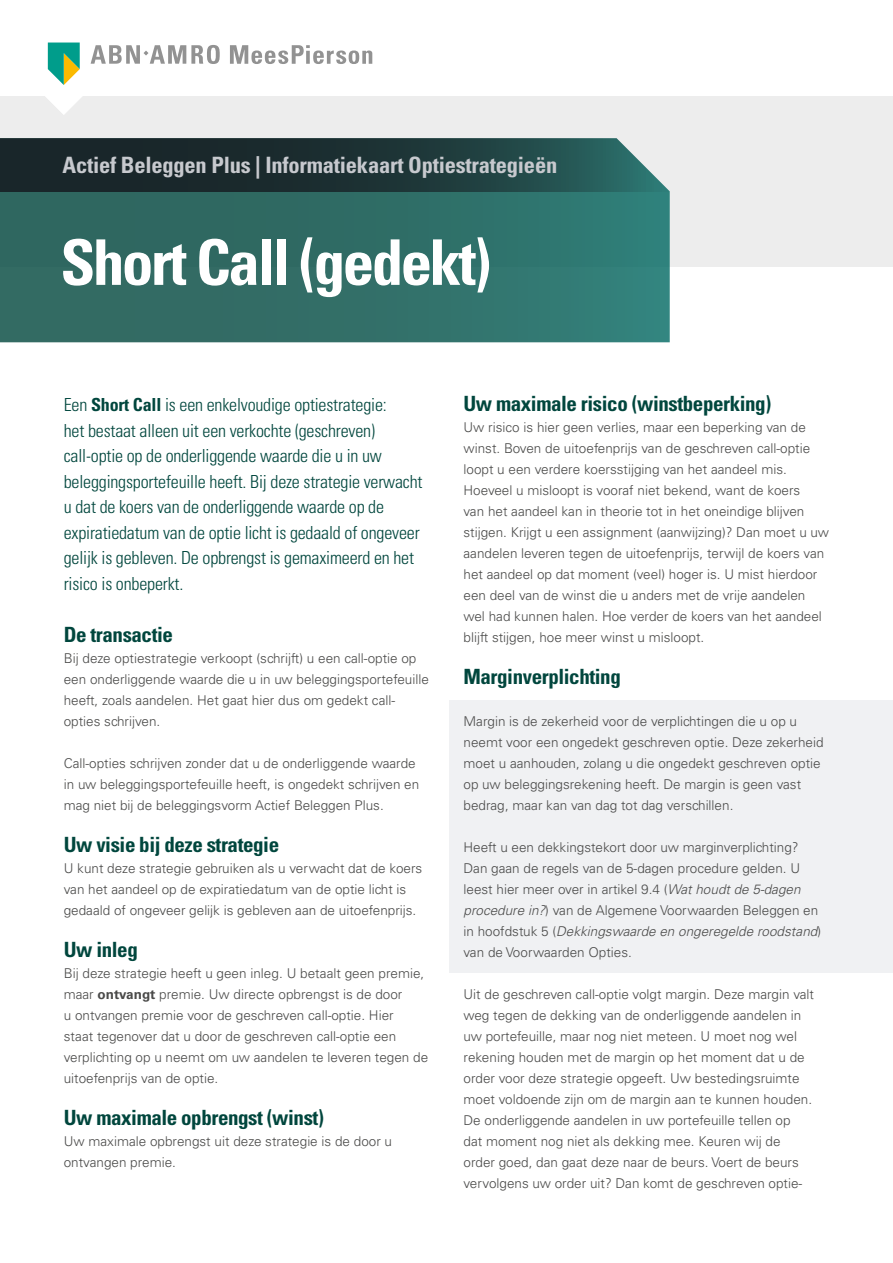
<style>
.page{position:relative;width:893px;height:1263px;background:#fff}
.page>*{position:absolute;margin:0;border:0;box-sizing:border-box;transform-origin:0 0}
.t1{font:700 condensed 63px "Univers LT Std";letter-spacing:-.04em;color:#fff}
.t2{font:700 condensed 22.5px "Univers LT Std";letter-spacing:-.01em;color:#c7c9ce}
.t3{font:700 condensed 21px "Univers LT Std";letter-spacing:-.02em;color:#00463d}
.t4{font:300 condensed 18px/25.5px "Univers LT Std";letter-spacing:-.01em;color:#00463d}
.t5{font:300 13.5px/21px "Univers LT Std";color:#4a4a49}
.s1{font-weight:700}
.s2{font-style:italic}
</style>
<div class="page">
<div style="left:0;top:64px;width:893px;height:203px;background:#ededed"></div>
<svg style="left:0;top:191px;width:670px;height:151px;background:#306f68"></svg>
<svg style="left:0;top:138px;width:670px;height:53px;background:#263e40"></svg>
<div style="left:0;top:0;width:893px;height:96px;background:#fff"></div>
<svg style="left:45px;top:43px;width:175px;height:72px"></svg>
<svg style="left:230px;top:45px;width:142px;height:19px"></svg>
<div style="left:449px;top:701px;width:444px;height:272px;background:#f0f1f3"></div>
<h2 class="t2" style="left:63px;top:151px;width:496px">Actief Beleggen Plus | Informatiekaart Optiestrategieën</h2>
<h1 class="t1" style="left:60px;top:224px;width:432px">Short Call (gedekt)</h1>
<p class="t4" style="left:64px;top:392px;width:360px">Een <span class="s1">Short Call</span> is een enkelvoudige optiestrategie:<br>het bestaat alleen uit een verkochte (geschreven) call-optie op de onderliggende waarde die u in uw beleggingsportefeuille heeft. Bij deze strategie verwacht u dat de koers van de onderliggende waarde op de expiratiedatum van de optie licht is gedaald of ongeveer gelijk is gebleven. De opbrengst is gemaximeerd en het risico is onbeperkt.</p>
<h3 class="t3" style="left:64px;top:622px;width:111px">De transactie</h3>
<p class="t5" style="left:64px;top:648px;width:367px">Bij deze optiestrategie verkoopt (schrijft) u een call-optie op een onderliggende waarde die u in uw beleggingsportefeuille heeft, zoals aandelen. Het gaat hier dus om gedekt call&shy;opties schrijven.</p>
<p class="t5" style="left:64px;top:753px;width:357px">Call-opties schrijven zonder dat u de onderliggende waarde in uw beleggingsportefeuille heeft, is ongedekt schrijven en mag niet bij de beleggingsvorm Actief Beleggen Plus.</p>
<h3 class="t3" style="left:64px;top:832px;width:217px">Uw visie bij deze strategie</h3>
<p class="t5" style="left:64px;top:858px;width:360px">U kunt deze strategie gebruiken als u verwacht dat de koers van het aandeel op de expiratiedatum van de optie licht is gedaald of ongeveer gelijk is gebleven aan de uitoefenprijs.</p>
<h3 class="t3" style="left:64px;top:937px;width:76px">Uw inleg</h3>
<p class="t5" style="left:64px;top:963px;width:366px">Bij deze strategie heeft u geen inleg. U betaalt geen premie, maar <span class="s1">ontvangt</span> premie. Uw directe opbrengst is de door<br>u ontvangen premie voor de geschreven call-optie. Hier<br>staat tegenover dat u door de geschreven call-optie een verplichting op u neemt om uw aandelen te leveren tegen de uitoefenprijs van de optie.</p>
<h3 class="t3" style="left:64px;top:1105px;width:262px">Uw maximale opbrengst (winst)</h3>
<p class="t5" style="left:64px;top:1131px;width:330px">Uw maximale opbrengst uit deze strategie is de door u ontvangen premie.</p>
<h3 class="t3" style="left:463px;top:391px;width:309px">Uw maximale risico (winstbeperking)</h3>
<p class="t5" style="left:463px;top:417px;width:367px">Uw risico is hier geen verlies, maar een beperking van de winst. Boven de uitoefenprijs van de geschreven call-optie loopt u een verdere koersstijging van het aandeel mis.<br>Hoeveel u misloopt is vooraf niet bekend, want de koers<br>van het aandeel kan in theorie tot in het oneindige blijven stijgen. Krijgt u een assignment (aanwijzing)? Dan moet u uw aandelen leveren tegen de uitoefenprijs, terwijl de koers van het aandeel op dat moment (veel) hoger is. U mist hierdoor een deel van de winst die u anders met de vrije aandelen wel had kunnen halen. Hoe verder de koers van het aandeel blijft stijgen, hoe meer winst u misloopt.</p>
<h3 class="t3" style="left:463px;top:664px;width:159px">Marginverplichting</h3>
<p class="t5" style="left:463px;top:711px;width:362px">Margin is de zekerheid voor de verplichtingen die u op u neemt voor een ongedekt geschreven optie. Deze zekerheid moet u aanhouden, zolang u die ongedekt geschreven optie op uw beleggingsrekening heeft. De margin is geen vast bedrag, maar kan van dag tot dag verschillen.</p>
<p class="t5" style="left:463px;top:837px;width:359px">Heeft u een dekkingstekort door uw marginverplichting?<br>Dan gaan de regels van de 5-dagen procedure gelden. U leest hier meer over in artikel 9.4 (<span class="s2">Wat houdt de 5-dagen procedure in?</span>) van de Algemene Voorwaarden Beleggen en in hoofdstuk 5 (<span class="s2">Dekkingswaarde en ongeregelde roodstand</span>) van de Voorwaarden Opties.</p>
<p class="t5" style="left:463px;top:984px;width:352px">Uit de geschreven call-optie volgt margin. Deze margin valt weg tegen de dekking van de onderliggende aandelen in uw portefeuille, maar nog niet meteen. U moet nog wel rekening houden met de margin op het moment dat u de order voor deze strategie opgeeft. Uw bestedingsruimte moet voldoende zijn om de margin aan te kunnen houden.<br>De onderliggende aandelen in uw portefeuille tellen op<br>dat moment nog niet als dekking mee. Keuren wij de order goed, dan gaat deze naar de beurs. Voert de beurs vervolgens uw order uit? Dan komt de geschreven optie-</p>
</div>
